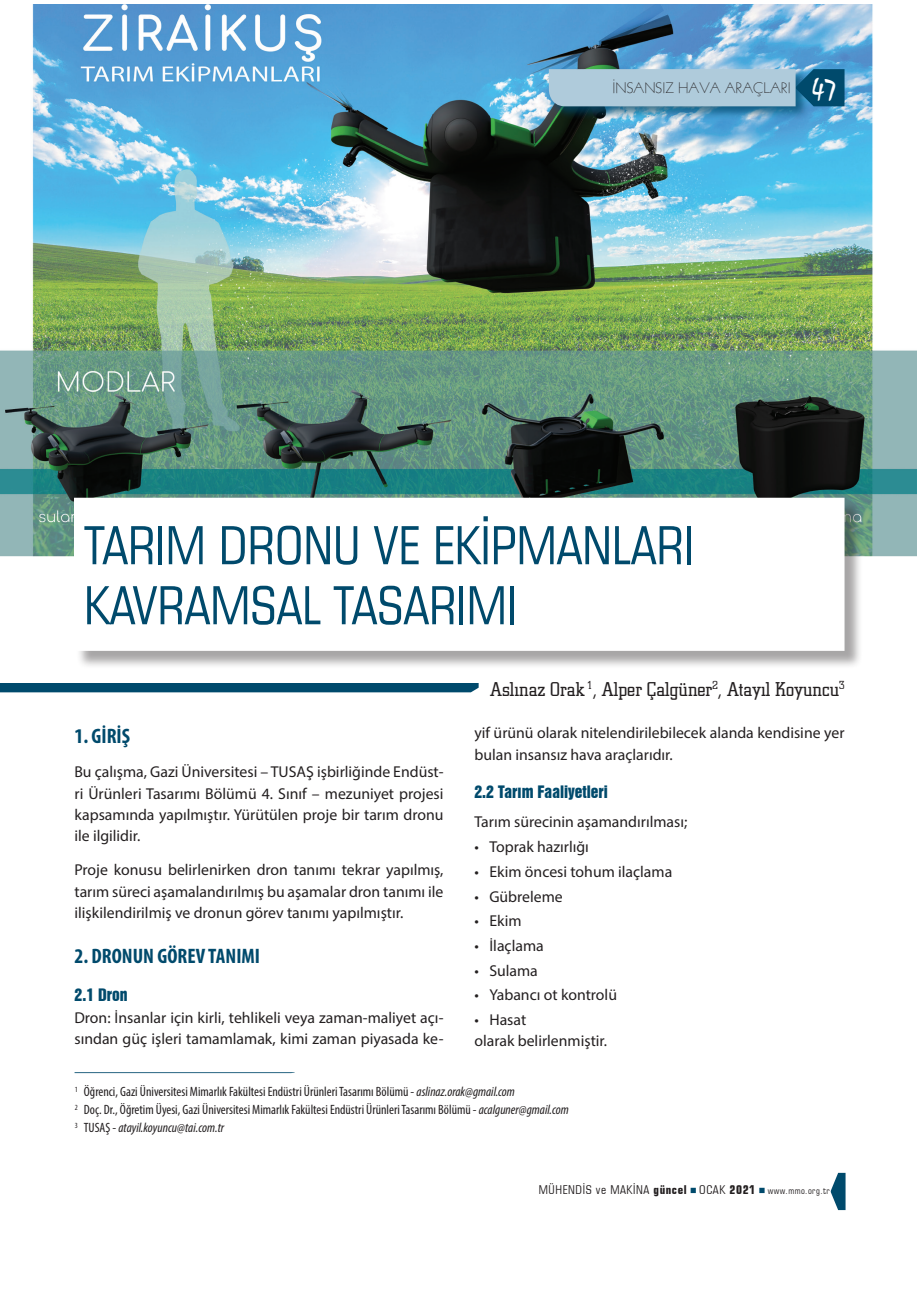
<style>
.page{position:relative;width:919px;height:1289px;background:#fff}
.page>*{position:absolute;margin:0;border:0;box-sizing:border-box;transform-origin:0 0}
.tablosekil_ici{font:condensed 52.5px/60px "Square 721 BT";color:#004a6c}
.kosearabaslikyen{font:700 condensed 21px "Myriad Pro";color:#004a6c}
.tablosekil{font:300 20.25px "Square Slabserif 711 BT";color:#231f20}
.KOSEMETİN{font:15.75px/21.3px "Myriad Pro";color:#231f20;text-align:justify}
.yaniarabaslik{font:15.75px "Swiss 921 BT Regular A";color:#004a6c}
.t1{font:15px "Geometric 231 BT Light C";color:#231f20}
.sekiltabloaltyazilar{font:condensed 13.5px "Myriad Pro";color:#231f20}
.sekiltabloaltyazilar-2{font:italic condensed 13.5px "Myriad Pro";color:#231f20}
.t2{font:condensed 12px "Square 721 BT";letter-spacing:.05em;color:#231f20}
.t3{font:condensed 9px "Square 721 BT";letter-spacing:.05em;color:#231f20}
.s1{font-family:"TR Mystical Plain";font-size:27px;color:#fff}
.s2{font-style:italic}
.s3{font-style:normal}
.s4{font-weight:700}
</style>
<div class="page">
<img style="left:0;top:4px;width:916px;height:553px">
<div style="left:546px;top:67px;width:263px;height:53px;background:#004a6c;opacity:.75"></div>
<svg style="left:549px;top:69px;width:295px;height:37px;background:#93b7ca"></svg>
<svg style="left:830px;top:1172px;width:15px;height:37px"></svg>
<svg style="left:75px;top:1072px;width:219px;height:1px"></svg>
<div style="left:0;top:683px;width:478px;height:9px;background:#004a6c"></div>
<div style="left:76px;top:500px;width:787px;height:169px;background:#231f20;opacity:.4"></div>
<div style="left:75px;top:498px;width:768px;height:152px;background:#fff"></div>
<svg style="left:78px;top:491px;width:611px;height:6px;background:#357670"></svg>
<div style="left:74px;top:497px;width:770px;height:154px;border:2px solid #fff"></div>
<p class="t1" style="left:612px;top:79px;width:225px">İNSANSIZ HAVA ARAÇLARI <span class="s1">47</span></p>
<p class="tablosekil_ici" style="left:84px;top:515px;width:611px">TARIM DRONU VE EKİPMANLARI<br>KAVRAMSAL TASARIMI</p>
<p class="kosearabaslikyen" style="left:74px;top:723px;width:57px">1. GİRİŞ</p>
<p class="KOSEMETİN" style="left:74px;top:761px;width:370px">Bu çalışma, Gazi Üniversitesi – TUSAŞ işbirliğinde Endüst&shy;ri Ürünleri Tasarımı Bölümü 4. Sınıf – mezuniyet projesi kapsamında yapılmıştır. Yürütülen proje bir tarım dronu ile ilgilidir.</p>
<p class="KOSEMETİN" style="left:74px;top:859px;width:370px">Proje konusu belirlenirken dron tanımı tekrar yapılmış, tarım süreci aşamalandırılmış bu aşamalar dron tanımı ile ilişkilendirilmiş ve dronun görev tanımı yapılmıştır.</p>
<p class="kosearabaslikyen" style="left:74px;top:943px;width:187px">2. DRONUN GÖREV TANIMI</p>
<p class="yaniarabaslik" style="left:74px;top:984px;width:55px">2.1 Dron</p>
<p class="KOSEMETİN" style="left:74px;top:1006px;width:370px">Dron: İnsanlar için kirli, tehlikeli veya zaman-maliyet açı&shy;sından güç işleri tamamlamak, kimi zaman piyasada ke-</p>
<p class="tablosekil" style="left:490px;top:676px;width:356px">Aslınaz Orak <sup>1</sup>, Alper Çalgüner<sup>2</sup>, Atayıl Koyuncu<sup>3</sup></p>
<p class="KOSEMETİN" style="left:474px;top:722px;width:371px">yif ürünü olarak nitelendirilebilecek alanda kendisine yer bulan insansız hava araçlarıdır.</p>
<p class="yaniarabaslik" style="left:474px;top:781px;width:135px">2.2 Tarım Faaliyetleri</p>
<p class="KOSEMETİN" style="left:474px;top:811px;width:214px">Tarım sürecinin aşamandırılması;</p>
<p class="KOSEMETİN" style="left:474px;top:835px;width:116px">• Toprak hazırlığı</p>
<p class="KOSEMETİN" style="left:474px;top:860px;width:199px">• Ekim öncesi tohum ilaçlama</p>
<p class="KOSEMETİN" style="left:474px;top:885px;width:90px">• Gübreleme</p>
<p class="KOSEMETİN" style="left:474px;top:910px;width:49px">• Ekim</p>
<p class="KOSEMETİN" style="left:474px;top:934px;width:71px">• İlaçlama</p>
<p class="KOSEMETİN" style="left:474px;top:959px;width:65px">• Sulama</p>
<p class="KOSEMETİN" style="left:474px;top:984px;width:144px">• Yabancı ot kontrolü</p>
<p class="KOSEMETİN" style="left:474px;top:1008px;width:53px">• Hasat</p>
<p class="KOSEMETİN" style="left:474px;top:1030px;width:134px">olarak belirlenmiştir.</p>
<p class="sekiltabloaltyazilar" style="left:75px;top:1083px;width:441px"><sup>1</sup> Öğrenci, Gazi Üniversitesi Mimarlık Fakültesi Endüstri Ürünleri Tasarımı Bölümü - <span class="s2">aslinaz.orak@gmail.com</span></p>
<p class="sekiltabloaltyazilar" style="left:75px;top:1101px;width:495px"><sup>2</sup> Doç. Dr., Öğretim Üyesi, Gazi Üniversitesi Mimarlık Fakültesi Endüstri Ürünleri Tasarımı Bölümü - <span class="s2">acalguner@gmail.com</span></p>
<p class="sekiltabloaltyazilar-2" style="left:75px;top:1119px;width:151px"><sup>3</sup> <span class="s3">TUSAŞ -</span> atayil.koyuncu@tai.com.tr</p>
<p class="t2" style="left:538px;top:1182px;width:218px">MÜHENDİS ve MAKİNA <span class="s4">güncel</span> OCAK <span class="s4">2021</span></p>
<p class="t3" style="left:767px;top:1185px;width:63px">www.mmo.org.tr</p>
</div>
